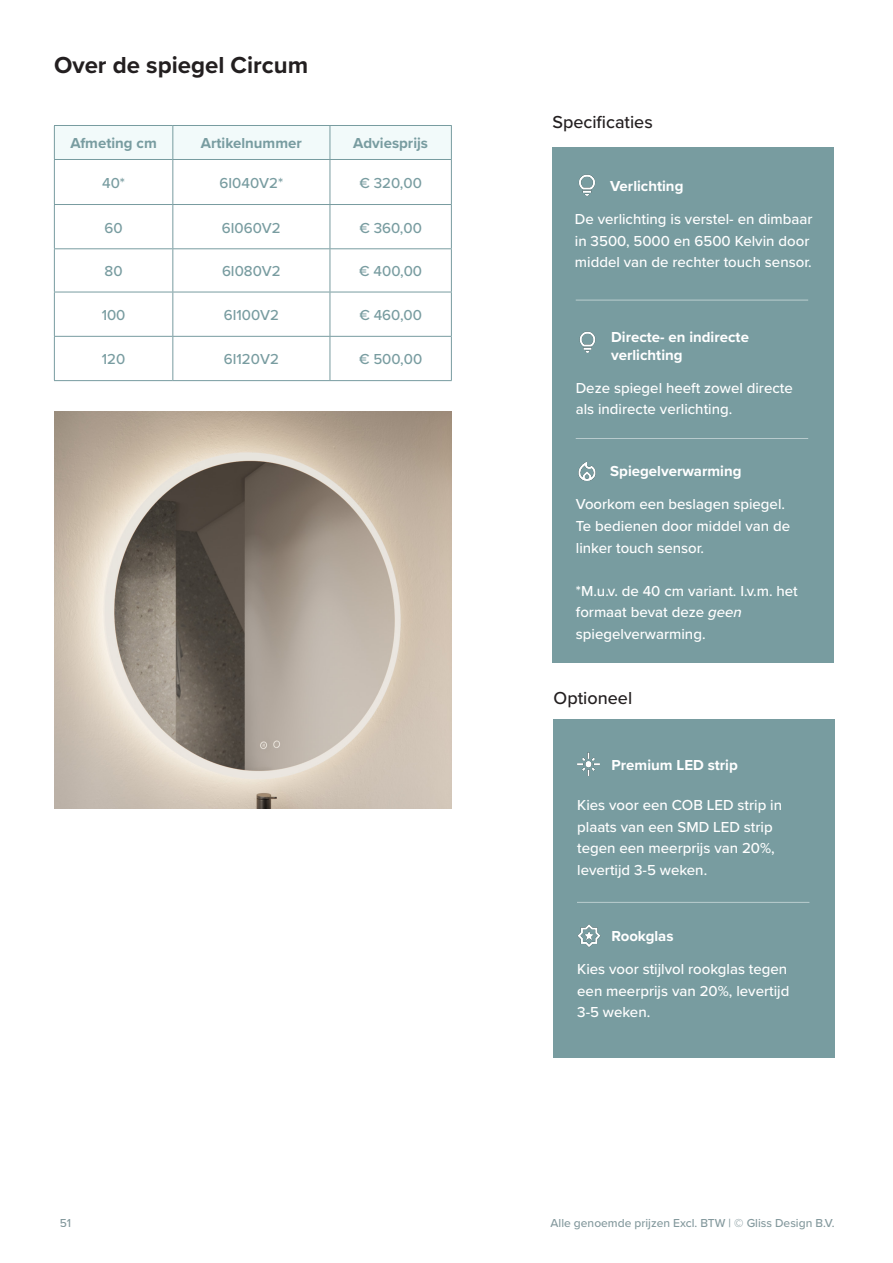
<style>
.page{position:relative;width:893px;height:1263px;background:#fff}
.page>*{position:absolute;margin:0;border:0;box-sizing:border-box;transform-origin:0 0}
.Gliss_projectset_titels{font:700 24px "Proxima Nova";color:#231f20}
.Gliss_Titel_Zwart_Klein{font:500 18px "Proxima Nova";color:#231f20}
.t1{font:500 15px/21.6px "Proxima Nova";color:#fff}
.Basis_tekst{font:500 15px "Proxima Nova";color:#789ca0}
.t2{font:700 15px "Proxima Nova";color:#fff}
.Kopje{font:700 15px "Proxima Nova";color:#789ca0}
.t3{font:500 12px "Proxima Nova";color:#4f6d73}
.s1{font-style:italic}
</style>
<div class="page">
<div style="left:54px;top:125px;width:119px;height:34px;background:#f2fafa"></div>
<div style="left:173px;top:126px;width:278px;height:33px;background:#f2fafa"></div>
<hr style="left:54px;top:125px;width:119px;height:1px;background:#789ca0">
<hr style="left:54px;top:126px;width:1px;height:33px;background:#789ca0">
<hr style="left:173px;top:125px;width:157px;height:1px;background:#789ca0">
<hr style="left:172px;top:126px;width:1px;height:33px;background:#789ca0">
<hr style="left:330px;top:125px;width:122px;height:1px;background:#789ca0">
<hr style="left:330px;top:126px;width:1px;height:33px;background:#789ca0">
<hr style="left:451px;top:126px;width:1px;height:33px;background:#789ca0">
<hr style="left:54px;top:159px;width:119px;height:1px;background:#789ca0">
<hr style="left:54px;top:160px;width:1px;height:44px;background:#789ca0">
<hr style="left:173px;top:159px;width:157px;height:1px;background:#789ca0">
<hr style="left:172px;top:160px;width:1px;height:44px;background:#789ca0">
<hr style="left:330px;top:159px;width:122px;height:1px;background:#789ca0">
<hr style="left:330px;top:160px;width:1px;height:44px;background:#789ca0">
<hr style="left:451px;top:160px;width:1px;height:44px;background:#789ca0">
<hr style="left:54px;top:204px;width:119px;height:1px;background:#789ca0">
<hr style="left:54px;top:205px;width:1px;height:43px;background:#789ca0">
<hr style="left:173px;top:204px;width:157px;height:1px;background:#789ca0">
<hr style="left:172px;top:205px;width:1px;height:43px;background:#789ca0">
<hr style="left:330px;top:204px;width:122px;height:1px;background:#789ca0">
<hr style="left:330px;top:205px;width:1px;height:43px;background:#789ca0">
<hr style="left:451px;top:205px;width:1px;height:43px;background:#789ca0">
<hr style="left:54px;top:248px;width:119px;height:1px;background:#789ca0">
<hr style="left:54px;top:249px;width:1px;height:43px;background:#789ca0">
<hr style="left:173px;top:248px;width:157px;height:1px;background:#789ca0">
<hr style="left:172px;top:249px;width:1px;height:43px;background:#789ca0">
<hr style="left:330px;top:248px;width:122px;height:1px;background:#789ca0">
<hr style="left:330px;top:249px;width:1px;height:43px;background:#789ca0">
<hr style="left:451px;top:249px;width:1px;height:43px;background:#789ca0">
<hr style="left:54px;top:292px;width:119px;height:1px;background:#789ca0">
<hr style="left:54px;top:292px;width:1px;height:44px;background:#789ca0">
<hr style="left:173px;top:292px;width:157px;height:1px;background:#789ca0">
<hr style="left:172px;top:292px;width:1px;height:44px;background:#789ca0">
<hr style="left:330px;top:292px;width:122px;height:1px;background:#789ca0">
<hr style="left:330px;top:292px;width:1px;height:44px;background:#789ca0">
<hr style="left:451px;top:292px;width:1px;height:44px;background:#789ca0">
<hr style="left:54px;top:336px;width:119px;height:1px;background:#789ca0">
<hr style="left:54px;top:337px;width:1px;height:43px;background:#789ca0">
<hr style="left:173px;top:336px;width:157px;height:1px;background:#789ca0">
<hr style="left:172px;top:337px;width:1px;height:43px;background:#789ca0">
<hr style="left:330px;top:336px;width:122px;height:1px;background:#789ca0">
<hr style="left:330px;top:337px;width:1px;height:43px;background:#789ca0">
<hr style="left:451px;top:337px;width:1px;height:43px;background:#789ca0">
<hr style="left:54px;top:380px;width:119px;height:1px;background:#789ca0">
<hr style="left:173px;top:380px;width:157px;height:1px;background:#789ca0">
<hr style="left:330px;top:380px;width:122px;height:1px;background:#789ca0">
<img style="left:54px;top:411px;width:398px;height:398px">
<div style="left:554px;top:720px;width:281px;height:338px;background:#789ca0"></div>
<hr style="left:577px;top:902px;width:232px;height:1px;background:#fff">
<img style="left:578px;top:924px;width:22px;height:23px">
<img style="left:577px;top:752px;width:23px;height:24px">
<div style="left:552px;top:147px;width:281px;height:516px;background:#789ca0"></div>
<hr style="left:576px;top:438px;width:232px;height:1px;background:#fff">
<hr style="left:576px;top:300px;width:232px;height:1px;background:#fff">
<img style="left:578px;top:462px;width:18px;height:19px">
<img style="left:578px;top:174px;width:18px;height:22px">
<img style="left:579px;top:331px;width:17px;height:22px">
<p class="Gliss_projectset_titels" style="left:54px;top:47px;width:256px">Over de spiegel Circum</p>
<p class="Kopje" style="left:70px;top:132px;width:88px">Afmeting cm</p>
<p class="Kopje" style="left:201px;top:132px;width:102px">Artikelnummer</p>
<p class="Kopje" style="left:353px;top:132px;width:76px">Adviesprijs</p>
<p class="Basis_tekst" style="left:102px;top:172px;width:24px">40*</p>
<p class="Basis_tekst" style="left:220px;top:172px;width:65px">6I040V2*</p>
<p class="Basis_tekst" style="left:359px;top:172px;width:64px">€ 320,00</p>
<p class="Basis_tekst" style="left:105px;top:216px;width:20px">60</p>
<p class="Basis_tekst" style="left:222px;top:216px;width:60px">6I060V2</p>
<p class="Basis_tekst" style="left:359px;top:216px;width:64px">€ 360,00</p>
<p class="Basis_tekst" style="left:105px;top:260px;width:20px">80</p>
<p class="Basis_tekst" style="left:222px;top:260px;width:60px">6I080V2</p>
<p class="Basis_tekst" style="left:359px;top:260px;width:64px">€ 400,00</p>
<p class="Basis_tekst" style="left:102px;top:304px;width:25px">100</p>
<p class="Basis_tekst" style="left:224px;top:304px;width:57px">6I100V2</p>
<p class="Basis_tekst" style="left:359px;top:304px;width:64px">€ 460,00</p>
<p class="Basis_tekst" style="left:102px;top:348px;width:25px">120</p>
<p class="Basis_tekst" style="left:224px;top:348px;width:56px">6I120V2</p>
<p class="Basis_tekst" style="left:359px;top:348px;width:65px">€ 500,00</p>
<p class="Gliss_Titel_Zwart_Klein" style="left:552px;top:109px;width:102px">Specificaties</p>
<p class="t2" style="left:610px;top:175px;width:75px">Verlichting</p>
<p class="t1" style="left:575px;top:208px;width:239px">De verlichting is verstel- en dimbaar in 3500, 5000 en 6500 Kelvin door middel van de rechter touch sensor.</p>
<p class="t2" style="left:611px;top:326px;width:139px">Directe- en indirecte</p>
<p class="t2" style="left:611px;top:344px;width:73px">verlichting</p>
<p class="t1" style="left:576px;top:376px;width:219px">Deze spiegel heeft zowel directe als indirecte verlichting.</p>
<p class="t2" style="left:610px;top:460px;width:133px">Spiegelverwarming</p>
<p class="t1" style="left:576px;top:493px;width:216px">Voorkom een beslagen spiegel.<br>Te bedienen door middel van de linker touch sensor.</p>
<p class="t1" style="left:576px;top:579px;width:223px">*M.u.v. de 40 cm variant. I.v.m. het formaat bevat deze <span class="s1">geen</span></p>
<p class="t1" style="left:576px;top:623px;width:131px">spiegelverwarming.</p>
<p class="Gliss_Titel_Zwart_Klein" style="left:554px;top:685px;width:80px">Optioneel</p>
<p class="t2" style="left:612px;top:753px;width:128px">Premium LED strip</p>
<p class="t1" style="left:577px;top:794px;width:206px">Kies voor een COB LED strip in plaats van een SMD LED strip tegen een meerprijs van 20%, levertijd 3-5 weken.</p>
<p class="t2" style="left:612px;top:925px;width:63px">Rookglas</p>
<p class="t1" style="left:577px;top:958px;width:214px">Kies voor stijlvol rookglas tegen een meerprijs van 20%, levertijd<br>3-5 weken.</p>
<p class="t3" style="left:60px;top:1214px;width:13px">51</p>
<p class="t3" style="left:551px;top:1214px;width:286px">Alle genoemde prijzen Excl. BTW | © Gliss Design B.V.</p>
</div>
